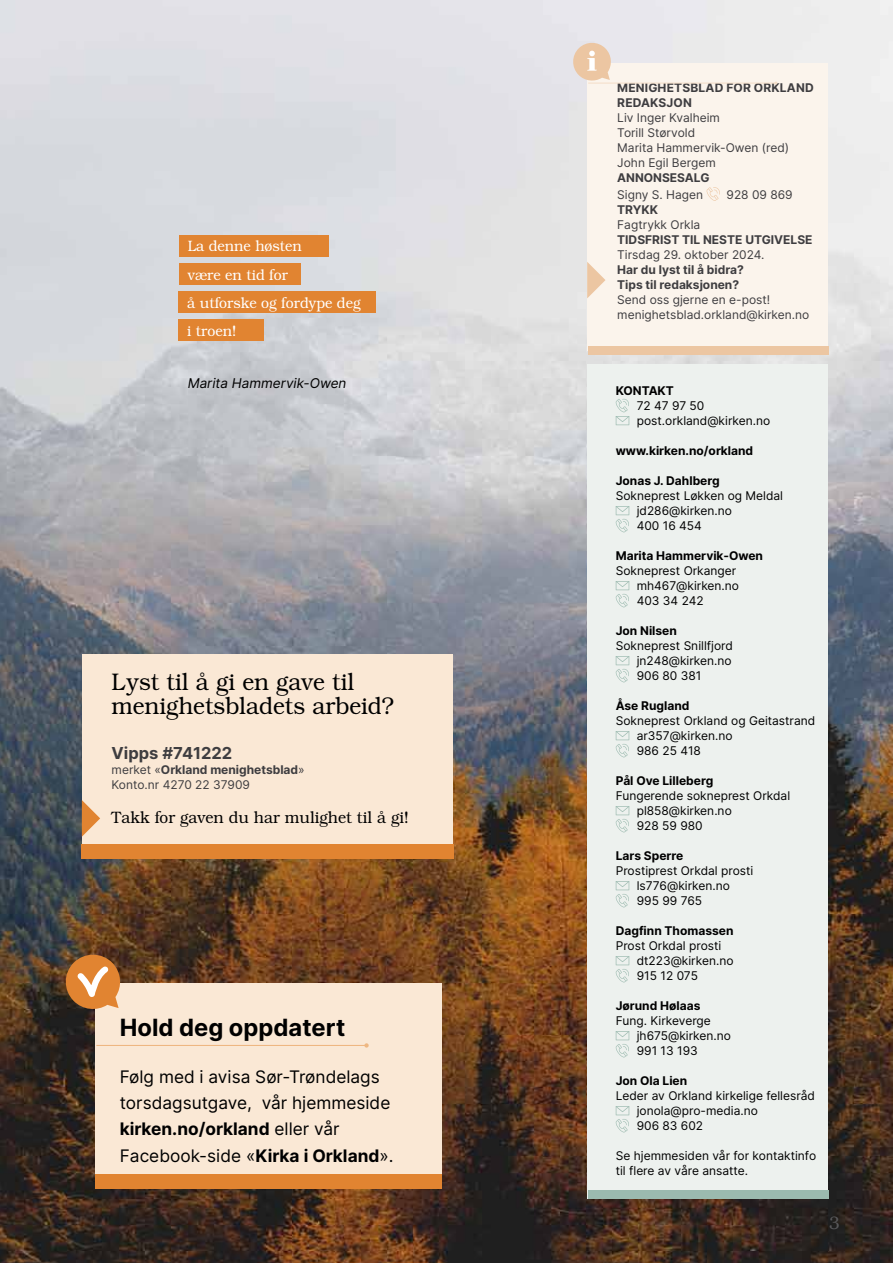
<style>
.page{position:relative;width:893px;height:1263px;background:#fff}
.page>*{position:absolute;margin:0;border:0;box-sizing:border-box;transform-origin:0 0}
.t1{font:300 24px/24px "Bookman";color:#000;scale:.94 1}
.t2{font:700 23.7px "Inter";color:#000}
.t3{font:300 18px "Bookman";color:#58585a;scale:.94 1}
.t4{font:17.25px/26.1px "Inter";color:#000}
.t5{font:300 16.5px "Bookman";color:#000;scale:.94 1}
.t6{font:700 16.5px "Inter";color:#3e3d40}
.t7{font:300 15px/28.2px "Bookman";color:#fff;scale:.94 1}
.t8{font:italic 13.5px "Inter";color:#000}
.t9{font:12px/15px "Inter";color:#000}
.t10{font:12px/15px "Inter";color:#3e3d40}
.t11{font:700 12px "Inter";color:#000}
.t12{font:700 12px/15px "Inter";color:#3e3d40}
.s1{font-weight:700}
</style>
<div class="page">
<img style="left:0;top:0;width:893px;height:1263px">
<div style="left:587px;top:64px;width:241px;height:287px;background:#fbf4ec"></div>
<svg style="left:706px;top:187px;width:14px;height:14px"></svg>
<div style="left:587px;top:364px;width:241px;height:835px;background:#edf1ee"></div>
<hr style="left:588px;top:83px;width:188px;height:1px;background:#f4ddc7">
<svg style="left:571px;top:41px;width:42px;height:41px;background:#ecd4bf"></svg>
<div style="left:588px;top:347px;width:241px;height:8px;background:#ecc6a2"></div>
<div style="left:588px;top:1191px;width:241px;height:8px;background:#9bbaaf"></div>
<svg style="left:587px;top:262px;width:18px;height:36px"></svg>
<svg style="left:615px;top:399px;width:14px;height:26px"></svg>
<svg style="left:615px;top:506px;width:14px;height:26px"></svg>
<svg style="left:615px;top:581px;width:14px;height:26px"></svg>
<svg style="left:615px;top:656px;width:14px;height:26px"></svg>
<svg style="left:615px;top:731px;width:14px;height:26px"></svg>
<svg style="left:615px;top:806px;width:14px;height:26px"></svg>
<svg style="left:615px;top:881px;width:14px;height:26px"></svg>
<svg style="left:615px;top:956px;width:14px;height:26px"></svg>
<svg style="left:615px;top:1031px;width:14px;height:26px"></svg>
<svg style="left:615px;top:1106px;width:14px;height:26px"></svg>
<div style="left:179px;top:235px;width:150px;height:21px;background:#e18431"></div>
<div style="left:179px;top:263px;width:121px;height:22px;background:#e18431"></div>
<div style="left:179px;top:292px;width:197px;height:21px;background:#e18431"></div>
<div style="left:179px;top:320px;width:85px;height:21px;background:#e18431"></div>
<div style="left:95px;top:983px;width:347px;height:206px;background:#fae8d5"></div>
<hr style="left:96px;top:1045px;width:271px;height:1px;background:#eeb782">
<svg style="left:364px;top:1043px;width:5px;height:4px"></svg>
<div style="left:95px;top:1174px;width:347px;height:15px;background:#e18431"></div>
<svg style="left:63px;top:952px;width:60px;height:72px"></svg>
<div style="left:82px;top:655px;width:371px;height:204px;background:#fae8d5"></div>
<div style="left:82px;top:844px;width:372px;height:15px;background:#e18431"></div>
<svg style="left:82px;top:800px;width:18px;height:37px"></svg>
<p class="t7" style="left:187px;top:232px;width:186px">La denne høsten<br>være en tid for<br>å utforske og fordype deg i troen!</p>
<p class="t8" style="left:188px;top:373px;width:160px">Marita Hammervik-Owen</p>
<h1 class="t1" style="left:112px;top:670px;width:302px">Lyst til å gi en gave til menighetsbladets arbeid?</h1>
<h3 class="t6" style="left:112px;top:741px;width:122px">Vipps #741222</h3>
<p class="t10" style="left:112px;top:762px;width:195px">merket «<span class="s1">Orkland menighetsblad</span>»<br>Konto.nr 4270 22 37909</p>
<h3 class="t5" style="left:112px;top:808px;width:318px">Takk for gaven du har mulighet til å gi!</h3>
<h2 class="t2" style="left:120px;top:1010px;width:227px">Hold deg oppdatert</h2>
<h3 class="t4" style="left:120px;top:1064px;width:275px">Følg med i avisa Sør-Trøndelags torsdagsutgave, vår hjemmeside <span class="s1">kirken.no/orkland</span> eller vår<br>Facebook-side «<span class="s1">Kirka i Orkland</span>».</h3>
<p class="t12" style="left:617px;top:80px;width:198px">Menighetsblad for Orkland<br>REDAKS</p>
<p class="t12" style="left:667px;top:95px;width:17px">JON</p>
<p class="t10" style="left:617px;top:110px;width:173px">Liv Inger Kvalheim<br>Torill Størvold<br>Marita Hammervik-Owen (red)<br>John Egil Bergem</p>
<p class="t12" style="left:617px;top:170px;width:10px">ANNONSESALG</p>
<p class="t10" style="left:617px;top:187px;width:87px">Signy S. Hagen</p>
<p class="t10" style="left:726px;top:187px;width:68px">928 09 869</p>
<p class="t12" style="left:617px;top:202px;width:34px">TRYKK</p>
<p class="t10" style="left:617px;top:217px;width:85px">Fagtrykk Orkla</p>
<p class="t12" style="left:617px;top:232px;width:8px">TIDSFRIST</p>
<p class="t12" style="left:682px;top:232px;width:7px">TIL</p>
<p class="t12" style="left:703px;top:232px;width:9px">NESTE</p>
<p class="t12" style="left:745px;top:232px;width:46px">UTGIVELSE</p>
<p class="t10" style="left:617px;top:247px;width:149px">Tirsdag 29. oktober 2024.</p>
<p class="t12" style="left:617px;top:262px;width:128px">Har du lyst til å bidra?<br>Tips til redaksjonen?</p>
<p class="t10" style="left:617px;top:292px;width:194px">Send oss gjerne en e-post! menighetsblad.orkland@kirken.no</p>
<p class="t11" style="left:616px;top:382px;width:10px">KONTAKT</p>
<p class="t9" style="left:637px;top:398px;width:135px">72 47 97 50 post.orkland@kirken.no</p>
<p class="t11" style="left:616px;top:442px;width:139px">www.kirken.no/orkland</p>
<p class="t11" style="left:616px;top:472px;width:105px">Jonas J. Dahlberg</p>
<p class="t9" style="left:637px;top:488px;width:148px;text-indent:-21px">Sokneprest Løkken og Meldal jd286@kirken.no<br>400 16 454</p>
<p class="t11" style="left:616px;top:547px;width:149px">Marita Hammervik-Owen</p>
<p class="t9" style="left:637px;top:563px;width:104px;text-indent:-21px">Sokneprest Orkanger mh467@kirken.no<br>403 34 242</p>
<p class="t11" style="left:616px;top:622px;width:63px">Jon Nilsen</p>
<p class="t9" style="left:637px;top:638px;width:98px;text-align:justify;text-indent:-21px">Sokneprest Snillfjord jn248@kirken.no 906 80 381</p>
<p class="t11" style="left:616px;top:697px;width:75px">Åse Rugland</p>
<p class="t9" style="left:637px;top:713px;width:180px;text-indent:-21px">Sokneprest Orkland og Geitastrand ar357@kirken.no<br>986 25 418</p>
<p class="t11" style="left:616px;top:772px;width:99px">Pål Ove Lilleberg</p>
<p class="t9" style="left:637px;top:788px;width:155px;text-indent:-21px">Fungerende sokneprest Orkdal pl858@kirken.no<br>928 59 980</p>
<p class="t11" style="left:616px;top:847px;width:69px">Lars Sperre</p>
<p class="t9" style="left:637px;top:863px;width:118px;text-indent:-21px">Prostiprest Orkdal prosti ls776@kirken.no<br>995 99 765</p>
<p class="t11" style="left:616px;top:922px;width:119px">Dagfinn Thomassen</p>
<p class="t9" style="left:637px;top:938px;width:98px;text-indent:-21px">Prost Orkdal prosti dt223@kirken.no<br>915 12 075</p>
<p class="t11" style="left:616px;top:997px;width:86px">Jørund Hølaas</p>
<p class="t9" style="left:637px;top:1013px;width:96px;text-indent:-21px">Fung. Kirkeverge jh675@kirken.no<br>991 13 193</p>
<p class="t11" style="left:616px;top:1072px;width:73px">Jon Ola Lien</p>
<p class="t9" style="left:637px;top:1088px;width:180px;text-indent:-21px">Leder av Orkland kirkelige fellesråd jonola@pro-media.no<br>906 83 602</p>
<p class="t9" style="left:616px;top:1148px;width:202px">Se hjemmesiden vår for kontaktinfo til flere av våre ansatte.</p>
<h3 class="t3" style="left:829px;top:1212px;width:13px">3</h3>
</div>
